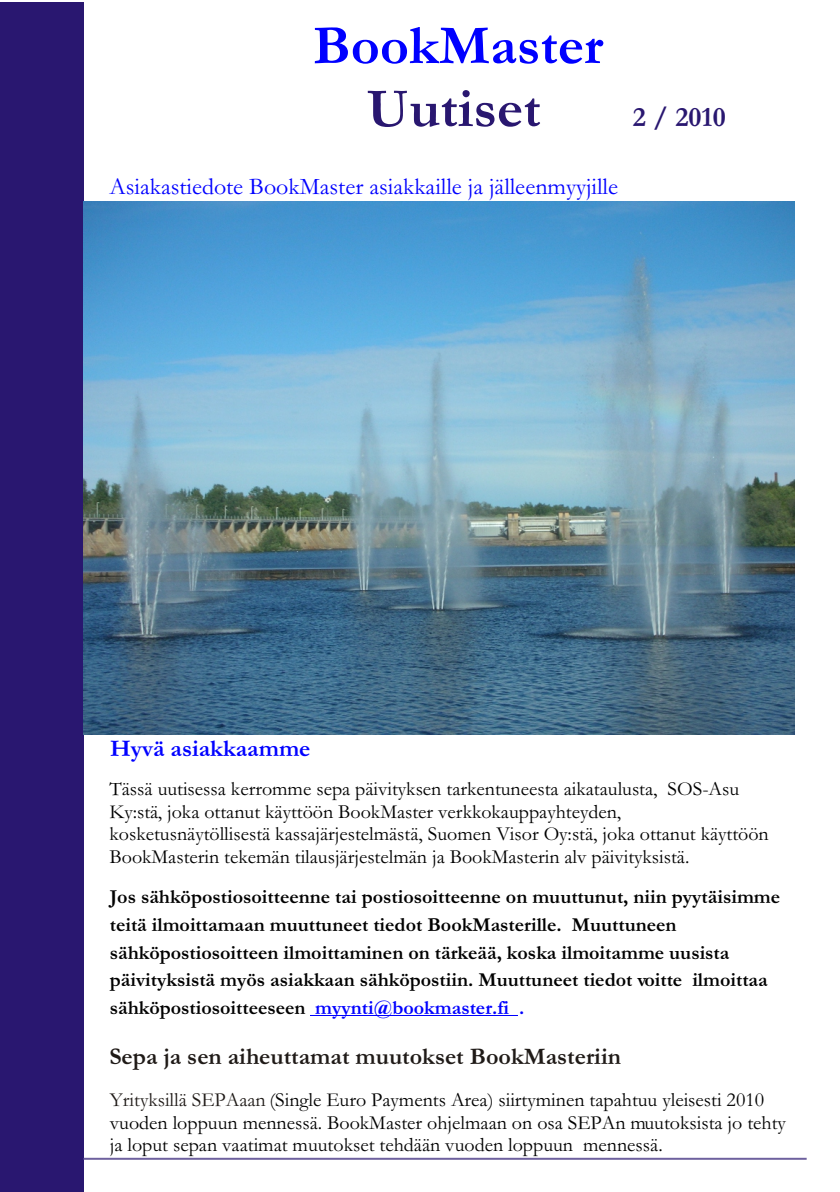
<style>
.page{position:relative;width:840px;height:1192px;background:#fff}
.page>*{position:absolute;margin:0;border:0;box-sizing:border-box;transform-origin:0 0}
.t1{font:700 56px "Garamond";color:#00f}
.t2{font:700 56px "Garamond";color:#291770}
.t3{font:700 28px "Garamond";color:#291770}
.t4{font:24px "Garamond";color:#00f}
.t5{font:700 24px "Garamond";color:#1f1a17}
.t6{font:700 24px "Garamond";color:#00f}
.t7{font:20px/22.4px "Garamond";color:#000}
.t8{font:700 20px/27.6px "Garamond";color:#000}
.s1{color:#00f}
.s2{color:#1f1a17}
</style>
<div class="page">
<div style="left:0;top:2px;width:84px;height:1190px;background:#291770"></div>
<hr style="left:84px;top:1158px;width:723px;height:2px;background:#6e619e">
<img style="left:84px;top:201px;width:711px;height:534px">
<hr style="left:310px;top:1016px;width:208px;height:1px;background:#00f">
<h1 class="t1" style="left:313px;top:27px;width:292px">BookMaster</h1>
<h1 class="t2" style="left:367px;top:90px;width:175px">Uutiset</h1>
<h2 class="t3" style="left:633px;top:108px;width:95px">2 / 2010</h2>
<p class="t4" style="left:110px;top:178px;width:510px">Asiakastiedote BookMaster asiakkaille ja jälleenmyyjille</p>
<p class="t6" style="left:110px;top:740px;width:202px">Hyvä asiakkaamme</p>
<p class="t7" style="left:110px;top:780px;width:661px">Tässä uutisessa kerromme sepa päivityksen tarkentuneesta aikataulusta, SOS-Asu Ky:stä, joka ottanut käyttöön BookMaster verkkokauppayhteyden, kosketusnäytöllisestä kassajärjestelmästä, Suomen Visor Oy:stä, joka ottanut käyttöön BookMasterin tekemän tilausjärjestelmän ja BookMasterin alv päivityksistä.</p>
<p class="t8" style="left:110px;top:886px;width:672px">Jos sähköpostiosoitteenne tai postiosoitteenne on muuttunut, niin pyytäisimme teitä ilmoittamaan muuttuneet tiedot BookMasterille. Muuttuneen sähköpostiosoitteen ilmoittaminen on tärkeää, koska ilmoitamme uusista päivityksistä myös asiakkaan sähköpostiin. Muuttuneet tiedot voitte ilmoittaa sähköpostiosoitteeseen <span class="s1">myynti@bookmaster.fi .</span></p>
<p class="t5" style="left:109px;top:1049px;width:513px">Sepa ja sen aiheuttamat muutokset BookMasteriin</p>
<p class="t7" style="left:110px;top:1091px;width:678px"><span class="s2">Yrityksillä SEPAaan</span> (Single Euro Payments Area) siirtyminen tapahtuu yleisesti 2010 vuoden loppuun mennessä. BookMaster ohjelmaan on osa SEPAn muutoksista jo tehty ja loput sepan vaatimat muutokset tehdään vuoden loppuun mennessä.</p>
</div>
